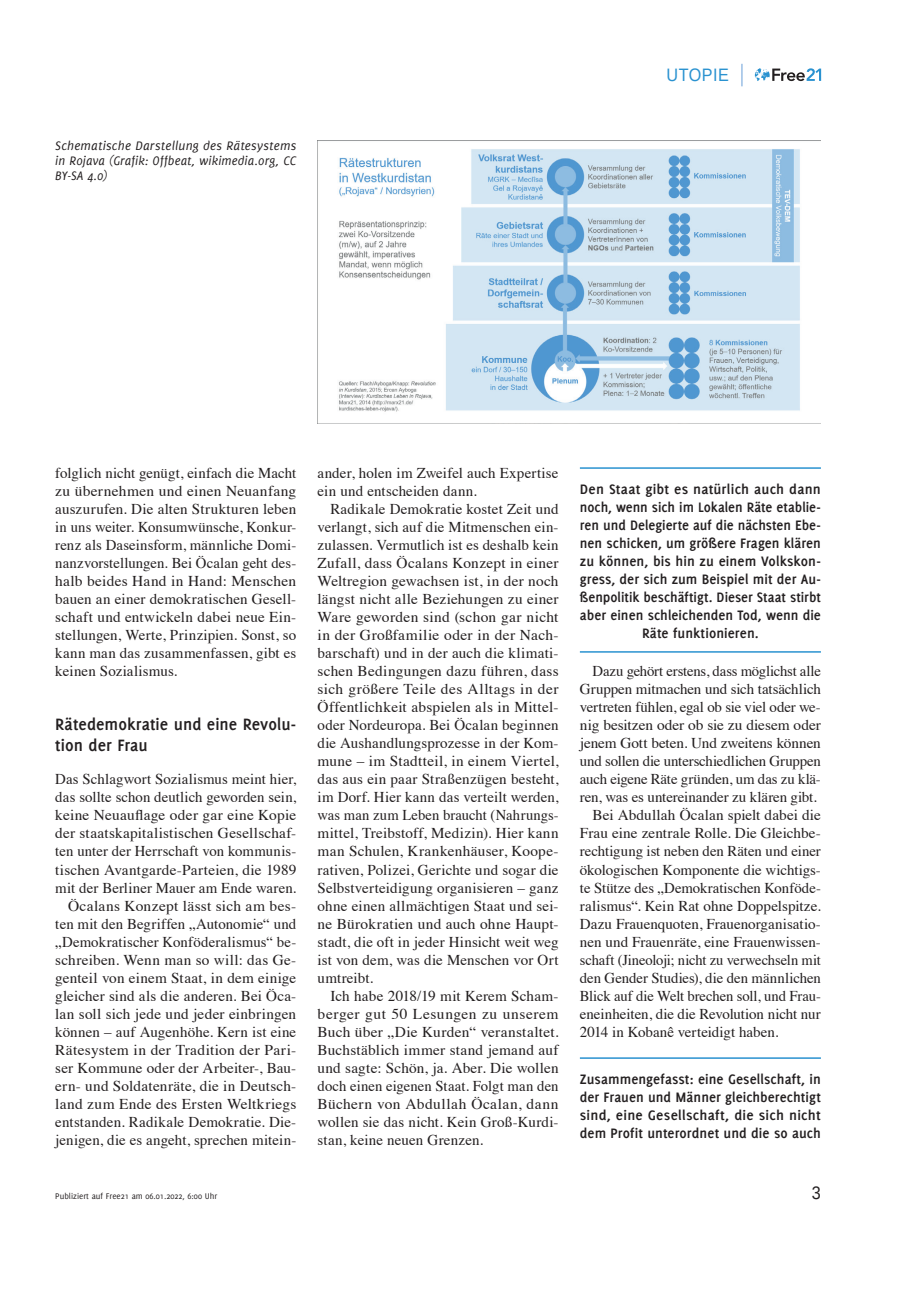
<style>
.page{position:relative;width:906px;height:1289px;background:#fff}
.page>*{position:absolute;margin:0;border:0;box-sizing:border-box;transform-origin:0 0}
.t1{font:700 18px/21px "Delicious";letter-spacing:.005em;color:#231f20}
.t2{font:18px "Liberation Sans";letter-spacing:.03em;color:#2a92d0;scale:.9 1}
.t3{font:18px "Liberation Sans";color:#231f20;scale:.9 1}
.t4{font:15px/18px "Times";letter-spacing:.005em;color:#231f20;text-align:justify}
.t5{font:700 15px/18px "Delicious";letter-spacing:.005em;color:#231f20;text-align:center}
.t6{font:15px "Times";letter-spacing:-.015em;color:#231f20}
.t7{font:italic 13.5px/15px "Delicious";letter-spacing:.015em;color:#231f20;text-align:justify}
.t8{font:9px "Delicious";color:#231f20}
</style>
<div class="page">
<svg style="left:755px;top:68px;width:66px;height:13px"></svg>
<svg style="left:741px;top:64px;width:1px;height:22px"></svg>
<hr style="left:580px;top:467px;width:241px;height:2px;background:#2a92d0">
<hr style="left:580px;top:651px;width:241px;height:1px;background:#2a92d0">
<hr style="left:580px;top:1057px;width:241px;height:1px;background:#2a92d0">
<img style="left:317px;top:140px;width:504px;height:283px">
<p class="t7" style="left:55px;top:138px;width:242px">Schematische Darstellung des Rätesystems in Rojava (Grafik: Offbeat, wikimedia.org, CC BY-SA 4.0)</p>
<p class="t2" style="left:666px;top:63px;width:71px">Utopie</p>
<p class="t4" style="left:55px;top:463px;width:242px">folglich nicht genügt, einfach die Macht zu übernehmen und einen Neuanfang auszurufen. Die alten Strukturen leben in uns weiter. Konsumwünsche, Konkur&shy;renz als Daseinsform, männliche Domi&shy;nanzvorstellungen. Bei Öcalan geht des&shy;halb beides Hand in Hand: Menschen bauen an einer demokratischen Gesell&shy;schaft und entwickeln dabei neue Ein&shy;stellungen, Werte, Prinzipien. Sonst, so kann man das zusammenfassen, gibt es keinen Sozialismus.</p>
<p class="t1" style="left:55px;top:713px;width:242px">Rätedemokratie und eine Revolu&shy;tion der Frau</p>
<p class="t4" style="left:55px;top:769px;width:242px;text-align:right">Das Schlagwort Sozialismus meint hier, das sollte schon deutlich geworden sein, keine Neuauflage oder gar eine Kopie der staatskapitalistischen Gesellschaf&shy;ten unter der Herrschaft von kommunis&shy;tischen Avantgarde-Parteien, die 1989 mit der Berliner Mauer am Ende waren.<br>Öcalans Konzept lässt sich am bes&shy;ten mit den Begriffen „Autonomie“ und „Demokratischer Konföderalismus“ be&shy;schreiben. Wenn man so will: das Ge&shy;genteil von einem Staat, in dem einige gleicher sind als die anderen. Bei Öca&shy;lan soll sich jede und jeder einbringen können – auf Augenhöhe. Kern ist eine Rätesystem in der Tradition der Pari&shy;ser Kommune oder der Arbeiter-, Bau&shy;ern- und Soldatenräte, die in Deutsch&shy;land zum Ende des Ersten Weltkriegs entstanden. Radikale Demokratie. Die&shy;jenigen, die es angeht, sprechen mitein-</p>
<p class="t4" style="left:317px;top:463px;width:242px">ander, holen im Zweifel auch Expertise ein und entscheiden dann.</p>
<p class="t4" style="left:317px;top:499px;width:242px;text-indent:13px">Radikale Demokratie kostet Zeit und verlangt, sich auf die Mitmenschen ein&shy;zulassen. Vermutlich ist es deshalb kein Zufall, dass Öcalans Konzept in einer Weltregion gewachsen ist, in der noch längst nicht alle Beziehungen zu einer Ware geworden sind (schon gar nicht in der Großfamilie oder in der Nach&shy;barschaft) und in der auch die klimati&shy;schen Bedingungen dazu führen, dass sich größere Teile des Alltags in der Öffentlichkeit abspielen als in Mittel&shy;oder Nordeuropa. Bei Öcalan beginnen die Aushandlungsprozesse in der Kom&shy;mune – im Stadtteil, in einem Viertel, das aus ein paar Straßenzügen besteht, im Dorf. Hier kann das verteilt werden, was man zum Leben braucht (Nahrungs&shy;mittel, Treibstoff, Medizin). Hier kann man Schulen, Krankenhäuser, Koope&shy;rativen, Polizei, Gerichte und sogar die Selbstverteidigung organisieren – ganz ohne einen allmächtigen Staat und sei&shy;ne Bürokratien und auch ohne Haupt&shy;stadt, die oft in jeder Hinsicht weit weg ist von dem, was die Menschen vor Ort umtreibt.</p>
<p class="t4" style="left:317px;top:985px;width:242px;text-indent:13px">Ich habe 2018/19 mit Kerem Scham&shy;berger gut 50 Lesungen zu unserem Buch über „Die Kurden“ veranstaltet.<br>Buchstäblich immer stand jemand auf und sagte: Schön, ja. Aber. Die wollen doch einen eigenen Staat. Folgt man den Büchern von Abdullah Öcalan, dann wollen sie das nicht. Kein Groß-Kurdi&shy;stan, keine neuen Grenzen.</p>
<p class="t5" style="left:580px;top:480px;width:242px">Den Staat gibt es natürlich auch dann noch, wenn sich im Lokalen Räte etablie&shy;ren und Delegierte auf die nächsten Ebe&shy;nen schicken, um größere Fragen klären zu können, bis hin zu einem Volkskon&shy;gress, der sich zum Beispiel mit der Au&shy;ßenpolitik beschäftigt. Dieser Staat stirbt aber einen schleichenden Tod, wenn die Räte funktionieren.</p>
<p class="t6" style="left:592px;top:657px;width:230px">Dazu gehört erstens, dass möglichst alle</p>
<p class="t4" style="left:580px;top:679px;width:242px">Gruppen mitmachen und sich tatsächlich</p>
<p class="t6" style="left:580px;top:693px;width:242px">vertreten fühlen, egal ob sie viel oder we-</p>
<p class="t4" style="left:580px;top:715px;width:242px">nig besitzen oder ob sie zu diesem oder</p>
<p class="t4" style="left:580px;top:733px;width:242px">jenem Gott beten. Und zweitens können</p>
<p class="t4" style="left:580px;top:751px;width:242px">und sollen die unterschiedlichen Gruppen</p>
<p class="t6" style="left:580px;top:765px;width:242px">auch eigene Räte gründen, um das zu klä-</p>
<p class="t4" style="left:580px;top:787px;width:238px">ren, was es untereinander zu klären gibt.</p>
<p class="t4" style="left:592px;top:805px;width:230px">Bei Abdullah Öcalan spielt dabei die</p>
<p class="t4" style="left:580px;top:823px;width:242px">Frau eine zentrale Rolle. Die Gleichbe-</p>
<p class="t4" style="left:580px;top:841px;width:242px">rechtigung ist neben den Räten und einer</p>
<p class="t4" style="left:580px;top:859px;width:242px">ökologischen Komponente die wichtigs-</p>
<p class="t4" style="left:580px;top:877px;width:242px">te Stütze des „Demokratischen Konföde-</p>
<p class="t4" style="left:580px;top:895px;width:242px">ralismus“. Kein Rat ohne Doppelspitze.</p>
<p class="t4" style="left:580px;top:913px;width:242px">Dazu Frauenquoten, Frauenorganisatio-</p>
<p class="t4" style="left:580px;top:931px;width:242px">nen und Frauenräte, eine Frauenwissen-</p>
<p class="t4" style="left:580px;top:949px;width:242px">schaft (Jineoloji; nicht zu verwechseln mit</p>
<p class="t4" style="left:580px;top:967px;width:242px">den Gender Studies), die den männlichen</p>
<p class="t4" style="left:580px;top:985px;width:242px">Blick auf die Welt brechen soll, und Frau-</p>
<p class="t4" style="left:580px;top:1003px;width:242px">eneinheiten, die die Revolution nicht nur</p>
<p class="t4" style="left:580px;top:1021px;width:200px">2014 in Kobanê verteidigt haben.</p>
<p class="t5" style="left:580px;top:1070px;width:242px;text-align:justify">Zusammengefasst: eine Gesellschaft, in der Frauen und Männer gleichberechtigt sind, eine Gesellschaft, die sich nicht dem Profit unterordnet und die so auch</p>
<p class="t8" style="left:55px;top:1190px;width:163px">Publiziert auf Free21 am 06.01.2022, 6:00 Uhr</p>
<p class="t3" style="left:812px;top:1181px;width:12px">3</p>
</div>
